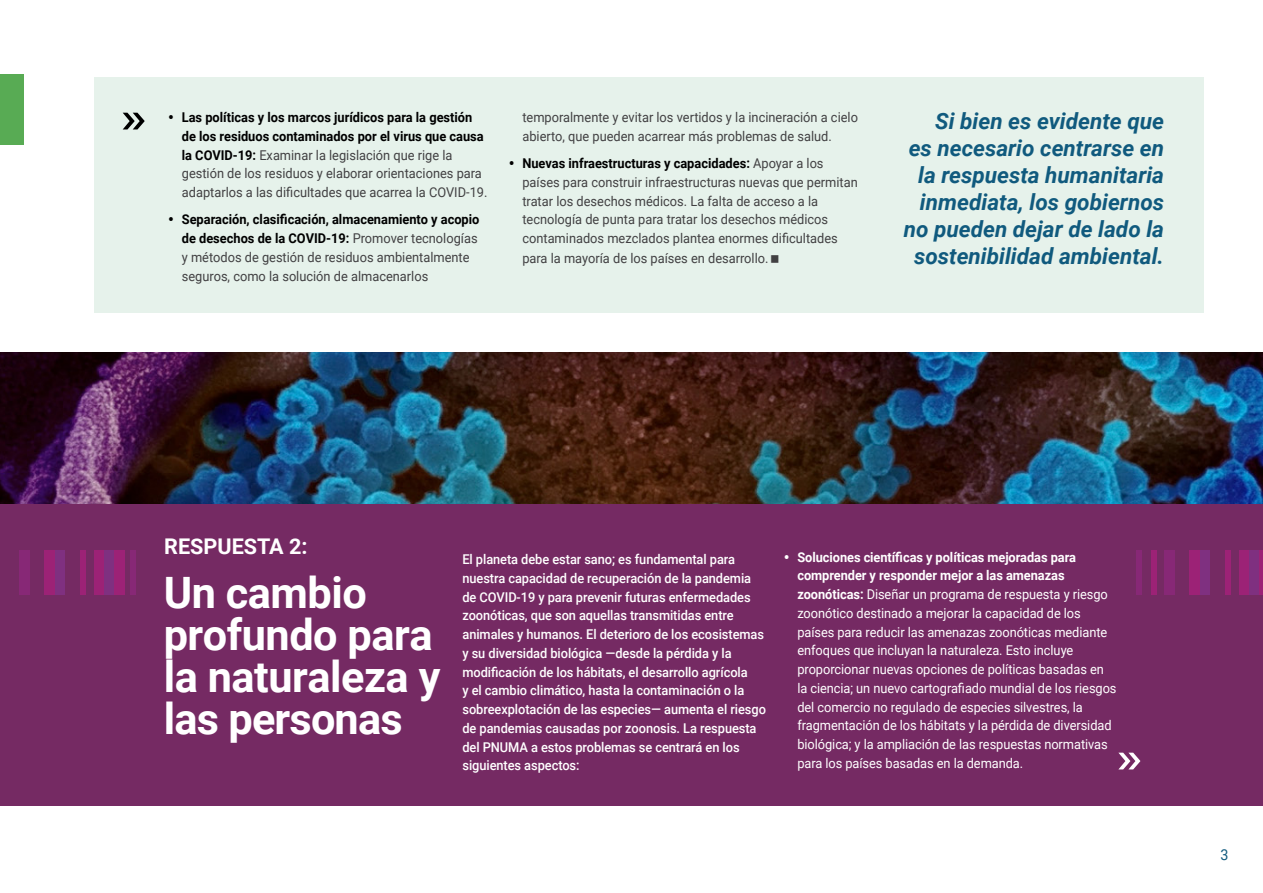
<style>
.page{position:relative;width:1263px;height:893px;background:#fff}
.page>*{position:absolute;margin:0;border:0;box-sizing:border-box;transform-origin:0 0}
.t1{font:700 43.2px/42px "Roboto";letter-spacing:-.01em;color:#fff}
.t2{font:italic 700 22.5px/27px "Roboto";color:#105a7e;text-align:right}
.t3{font:700 21.6px "Roboto";color:#fff}
.t4{font:15px "Roboto";color:#105a7e;scale:.95 1}
.t5{font:13.5px/18.8px "Roboto";color:#414042;scale:.95 1}
.t6{font:13.5px/18.8px "Roboto";letter-spacing:-.005em;color:#fff;scale:.95 1}
.t7{font:500 13.5px/18.8px "Roboto";letter-spacing:-.005em;color:#fff;scale:.95 1}
.s1{font-weight:700;color:#000}
.s2{font-weight:700}
</style>
<div class="page">
<div style="left:94px;top:78px;width:1109px;height:235px;background:#e6f2eb"></div>
<img style="left:0;top:352px;width:1263px;height:152px">
<div style="left:0;top:504px;width:1263px;height:302px;background:#752a63"></div>
<div style="left:19px;top:551px;width:10px;height:44px;background:#872876"></div>
<div style="left:95px;top:551px;width:10px;height:44px;background:#9c2276"></div>
<div style="left:80px;top:551px;width:6px;height:44px;background:#9c2276"></div>
<div style="left:54px;top:551px;width:10px;height:44px;background:#7f3080"></div>
<div style="left:105px;top:551px;width:10px;height:44px;background:#7f3080"></div>
<div style="left:115px;top:551px;width:10px;height:44px;background:#9c2276"></div>
<div style="left:131px;top:551px;width:5px;height:44px;background:#872876"></div>
<div style="left:44px;top:551px;width:10px;height:44px;background:#9c2276"></div>
<div style="left:1164px;top:551px;width:10px;height:44px;background:#872876"></div>
<div style="left:1239px;top:551px;width:10px;height:44px;background:#9c2276"></div>
<div style="left:1225px;top:551px;width:6px;height:44px;background:#9c2276"></div>
<div style="left:1199px;top:551px;width:10px;height:44px;background:#7f3080"></div>
<div style="left:1249px;top:551px;width:10px;height:44px;background:#7f3080"></div>
<hr style="left:1259px;top:551px;width:4px;height:44px;background:#9c2276">
<div style="left:1189px;top:551px;width:10px;height:44px;background:#9c2276"></div>
<div style="left:1136px;top:551px;width:6px;height:44px;background:#872876"></div>
<div style="left:1151px;top:551px;width:6px;height:44px;background:#9c2276"></div>
<div style="left:0;top:74px;width:23px;height:71px;background:#58ab54"></div>
<svg style="left:123px;top:113px;width:22px;height:16px"></svg>
<svg style="left:1118px;top:753px;width:22px;height:16px"></svg>
<p class="t5" style="left:182px;top:107px;width:323px"><span class="s1">Las políticas y los marcos jurídicos para la gestión de los residuos contaminados por el virus que causa la COVID-19:</span> Examinar la legislación que rige la gestión de los residuos y elaborar orientaciones para adaptarlos a las dificultades que acarrea la COVID-19.</p>
<p class="t5" style="left:182px;top:210px;width:315px"><span class="s1">Separación, clasificación, almacenamiento y acopio de desechos de la COVID-19:</span> Promover tecnologías y métodos de gestión de residuos ambientalmente seguros, como la solución de almacenarlos</p>
<p class="t5" style="left:522px;top:107px;width:355px">temporalmente y evitar los vertidos y la incineración a cielo abierto, que pueden acarrear más problemas de salud.</p>
<p class="t5" style="left:522px;top:153px;width:355px"><span class="s1">Nuevas infraestructuras y capacidades:</span> Apoyar a los países para construir infraestructuras nuevas que permitan tratar los desechos médicos. La falta de acceso a la tecnología de punta para tratar los desechos médicos contaminados mezclados plantea enormes dificultades para la mayoría de los países en desarrollo.</p>
<h2 class="t2" style="left:904px;top:107px;width:262px">Si bien es evidente que<br>es necesario centrarse en la respuesta humanitaria inmediata, los gobiernos no pueden dejar de lado la sostenibilidad ambiental.</h2>
<h3 class="t3" style="left:164px;top:531px;width:145px">RESPUESTA 2:</h3>
<h1 class="t1" style="left:164px;top:570px;width:278px">Un cambio profundo para la naturaleza y las personas</h1>
<p class="t7" style="left:462px;top:549px;width:321px">El planeta debe estar sano; es fundamental para nuestra capacidad de recuperación de la pandemia de COVID-19 y para prevenir futuras enfermedades zoonóticas, que son aquellas transmitidas entre animales y humanos. El deterioro de los ecosistemas y su diversidad biológica —desde la pérdida y la modificación de los hábitats, el desarrollo agrícola<br>y el cambio climático, hasta la contaminación o la sobreexplotación de las especies— aumenta el riesgo de pandemias causadas por zoonosis. La respuesta del PNUMA a estos problemas se centrará en los siguientes aspectos:</p>
<p class="t6" style="left:797px;top:547px;width:337px"><span class="s2">Soluciones científicas y políticas mejoradas para comprender y responder mejor a las amenazas zoonóticas:</span> Diseñar un programa de respuesta y riesgo zoonótico destinado a mejorar la capacidad de los países para reducir las amenazas zoonóticas mediante enfoques que incluyan la naturaleza. Esto incluye proporcionar nuevas opciones de políticas basadas en la ciencia; un nuevo cartografiado mundial de los riesgos del comercio no regulado de especies silvestres, la fragmentación de los hábitats y la pérdida de diversidad biológica; y la ampliación de las respuestas normativas para los países basadas en la demanda.</p>
<p class="t4" style="left:1220px;top:844px;width:10px">3</p>
</div>
